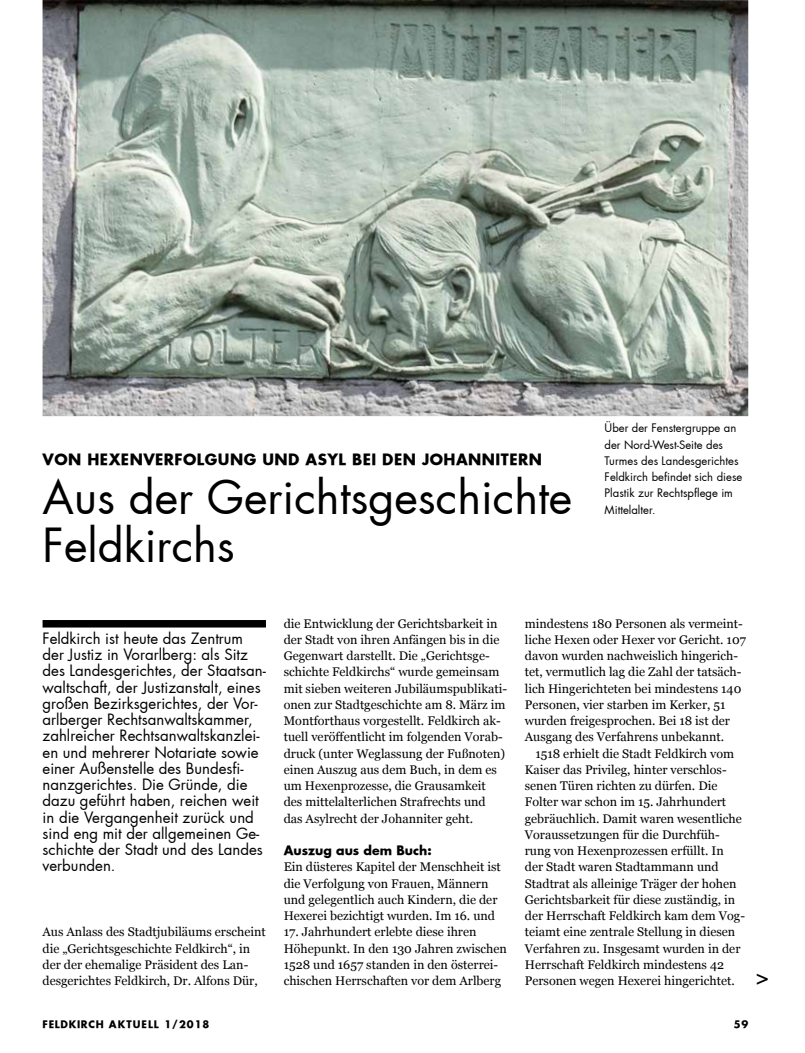
<style>
.page{position:relative;width:805px;height:1053px;background:#fff}
.page>*{position:absolute;margin:0;border:0;box-sizing:border-box;transform-origin:0 0}
.t1{font:45px/48.8px "Futura";color:#000}
.t2{font:22.5px "Futura";color:#000}
.t3{font:15px/16.2px "Futura";color:#000}
.t4{font:700 15px "Futura";letter-spacing:.03em;color:#000}
.t5{font:12.5px/16.2px "Georgia";color:#000}
.t6{font:700 12.5px "Futura";color:#000}
.t7{font:11.25px/16.2px "Futura";color:#000}
.t8{font:700 10px "Futura";letter-spacing:.085em;color:#000}
</style>
<div class="page">
<div style="left:43px;top:620px;width:223px;height:7px;background:#000"></div>
<img style="left:43px;top:0;width:705px;height:416px">
<p class="t4" style="left:43px;top:449px;width:501px">VON HEXENVERFOLGUNG UND ASYL BEI DEN JOHANNITERN</p>
<h1 class="t1" style="left:43px;top:473px;width:531px">Aus der Gerichtsgeschichte<br>Feldkirchs</h1>
<p class="t7" style="left:604px;top:420px;width:139px">Über der Fenstergruppe an der Nord-West-Seite des<br>Turmes des Landesgerichtes<br>Feldkirch befindet sich diese<br>Plastik zur Rechtspflege im<br>Mittelalter.</p>
<p class="t3" style="left:43px;top:630px;width:225px">Feldkirch ist heute das Zentrum der Justiz in Vorarlberg: als Sitz des Landesgerichtes, der Staatsan&shy;waltschaft, der Justizanstalt, eines großen Bezirksgerichtes, der Vor&shy;arlberger Rechtsanwaltskammer, zahlreicher Rechtsanwaltskanzlei&shy;en und mehrerer Notariate sowie einer Außenstelle des Bundesfi&shy;nanzgerichtes. Die Gründe, die dazu geführt haben, reichen weit in die Vergangenheit zurück und sind eng mit der allgemeinen Ge&shy;schichte der Stadt und des Landes verbunden.</p>
<p class="t5" style="left:43px;top:924px;width:225px">Aus Anlass des Stadtjubiläums erscheint die „Gerichtsgeschichte Feldkirch“, in der der ehemalige Präsident des Lan&shy;desgerichtes Feldkirch, Dr. Alfons Dür,</p>
<p class="t5" style="left:283px;top:615px;width:225px">die Entwicklung der Gerichtsbarkeit in der Stadt von ihren Anfängen bis in die Gegenwart darstellt. Die „Gerichtsge&shy;schichte Feldkirchs“ wurde gemeinsam mit sieben weiteren Jubiläumspublikati&shy;onen zur Stadtgeschichte am 8. März im Montforthaus vorgestellt. Feldkirch ak&shy;tuell veröffentlicht im folgenden Vorab&shy;druck (unter Weglassung der Fußnoten) einen Auszug aus dem Buch, in dem es um Hexenprozesse, die Grausamkeit des mittelalterlichen Strafrechts und das Asylrecht der Johanniter geht.</p>
<p class="t6" style="left:283px;top:842px;width:149px">Auszug aus dem Buch:</p>
<p class="t5" style="left:283px;top:859px;width:219px">Ein düsteres Kapitel der Menschheit ist die Verfolgung von Frauen, Männern und gelegentlich auch Kindern, die der Hexerei bezichtigt wurden. Im 16. und</p>
<p class="t5" style="left:283px;top:924px;width:225px">17. Jahrhundert erlebte diese ihren Höhepunkt. In den 130 Jahren zwischen 1528 und 1657 standen in den österrei&shy;chischen Herrschaften vor dem Arlberg</p>
<p class="t5" style="left:524px;top:615px;width:222px">mindestens 180 Personen als vermeint&shy;liche Hexen oder Hexer vor Gericht. 107 davon wurden nachweislich hingerich&shy;tet, vermutlich lag die Zahl der tatsäch&shy;lich Hingerichteten bei mindestens 140<br>Personen, vier starben im Kerker, 51 wurden freigesprochen. Bei 18 ist der Ausgang des Verfahrens unbekannt.</p>
<p class="t5" style="left:524px;top:745px;width:221px;text-indent:11px">1518 erhielt die Stadt Feldkirch vom Kaiser das Privileg, hinter verschlos&shy;senen Türen richten zu dürfen. Die Folter war schon im 15. Jahrhundert gebräuchlich. Damit waren wesentliche Voraussetzungen für die Durchfüh&shy;rung von Hexenprozessen erfüllt. In der Stadt waren Stadtammann und Stadtrat als alleinige Träger der hohen Gerichtsbarkeit für diese zuständig, in der Herrschaft Feldkirch kam dem Vog&shy;teiamt eine zentrale Stellung in diesen Verfahren zu. Insgesamt wurden in der Herrschaft Feldkirch mindestens 42<br>Personen wegen Hexerei hingerichtet.</p>
<h2 class="t2" style="left:755px;top:962px;width:15px">&gt;</h2>
<p class="t8" style="left:43px;top:1017px;width:168px">FELDKIRCH AKTUELL 1/2018</p>
<p class="t8" style="left:733px;top:1017px;width:16px">59</p>
</div>
